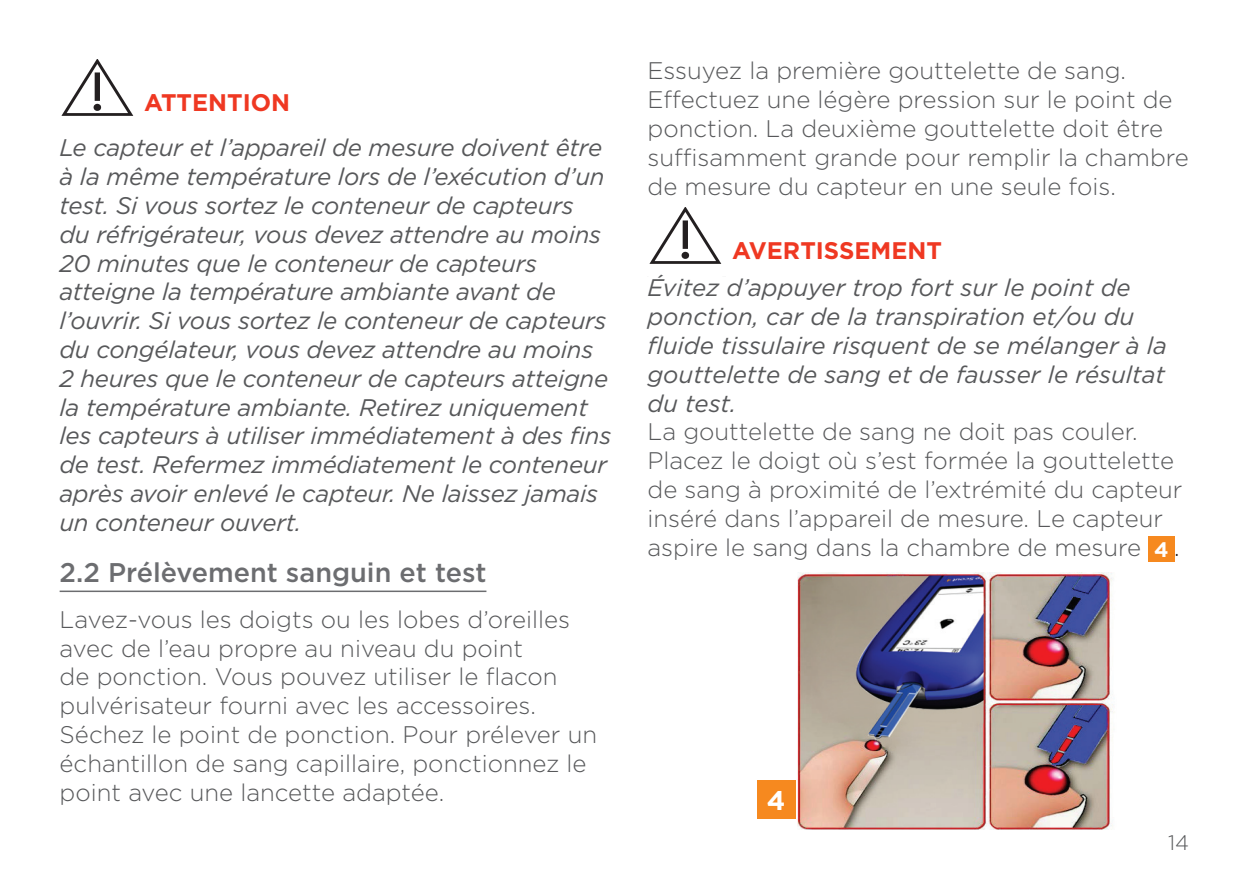
<style>
.page{position:relative;width:1259px;height:893px;background:#fff}
.page>*{position:absolute;margin:0;border:0;box-sizing:border-box;transform-origin:0 0}
.Section_header{font:500 27px "Gotham";color:#6c6d70}
.Box_number{font:700 27px "Gotham";color:#fff}
.Body_text{font:italic 24px/28.8px "Gotham";letter-spacing:-.01em;color:#57585a}
.Body_text-2{font:300 24px/28.8px "Gotham";color:#57585a}
.Heading_1{font:700 24px "Gotham";color:#ef3822}
.t1{font:300 24px "Gotham";color:#231f20}
.t2{font:300 21px "Gotham";color:#57585a}
.t3{font:700 21px "Gotham";color:#fff}
</style>
<div class="page">
<img style="left:61px;top:60px;width:73px;height:56px">
<hr style="left:60px;top:591px;width:426px;height:1px;background:#6c6d70">
<img style="left:649px;top:208px;width:73px;height:56px">
<div style="left:1148px;top:536px;width:26px;height:26px;background:#f6891f"></div>
<img style="left:797px;top:572px;width:317px;height:257px">
<div style="left:756px;top:780px;width:39px;height:39px;background:#f6891f"></div>
<p class="Heading_1" style="left:144px;top:86px;width:147px">ATTENTION</p>
<p class="Body_text" style="left:59px;top:133px;width:553px">Le capteur et l’appareil de mesure doivent être à la même température lors de l’exécution d’un test. Si vous sortez le conteneur de capteurs<br>du réfrigérateur, vous devez attendre au moins 20 minutes que le conteneur de capteurs atteigne la température ambiante avant de l’ouvrir. Si vous sortez le conteneur de capteurs du congélateur, vous devez attendre au moins 2 heures que le conteneur de capteurs atteigne la température ambiante. Retirez uniquement les capteurs à utiliser immédiatement à des fins de test. Refermez immédiatement le conteneur après avoir enlevé le capteur. Ne laissez jamais un conteneur ouvert.</p>
<p class="Section_header" style="left:60px;top:555px;width:428px">2.2 Prélèvement sanguin et test</p>
<p class="Body_text-2" style="left:60px;top:604px;width:539px">Lavez-vous les doigts ou les lobes d’oreilles avec de l’eau propre au niveau du point<br>de ponction. Vous pouvez utiliser le flacon pulvérisateur fourni avec les accessoires.<br>Séchez le point de ponction. Pour prélever un échantillon de sang capillaire, ponctionnez le point avec une lancette adaptée.</p>
<p class="Body_text-2" style="left:647px;top:56px;width:543px">Essuyez la première gouttelette de sang.<br>Effectuez une légère pression sur le point de ponction. La deuxième gouttelette doit être suffisamment grande pour remplir la chambre de mesure du capteur en une seule fois.</p>
<p class="Heading_1" style="left:732px;top:235px;width:211px">AVERTISSEMENT</p>
<p class="Body_text" style="left:647px;top:273px;width:521px">Évitez d’appuyer trop fort sur le point de ponction, car de la transpiration et/ou du fluide tissulaire risquent de se mélanger à la gouttelette de sang et de fausser le résultat du test.</p>
<p class="Body_text-2" style="left:647px;top:417px;width:536px">La gouttelette de sang ne doit pas couler.<br>Placez le doigt où s’est formée la gouttelette de sang à proximité de l’extrémité du capteur inséré dans l’appareil de mesure. Le capteur aspire le sang dans la chambre de mesure</p>
<p class="t3" style="left:1154px;top:536px;width:16px">4</p>
<p class="t1" style="left:1174px;top:532px;width:7px">.</p>
<p class="Box_number" style="left:766px;top:783px;width:20px">4</p>
<p class="t2" style="left:1168px;top:830px;width:22px">14</p>
</div>
